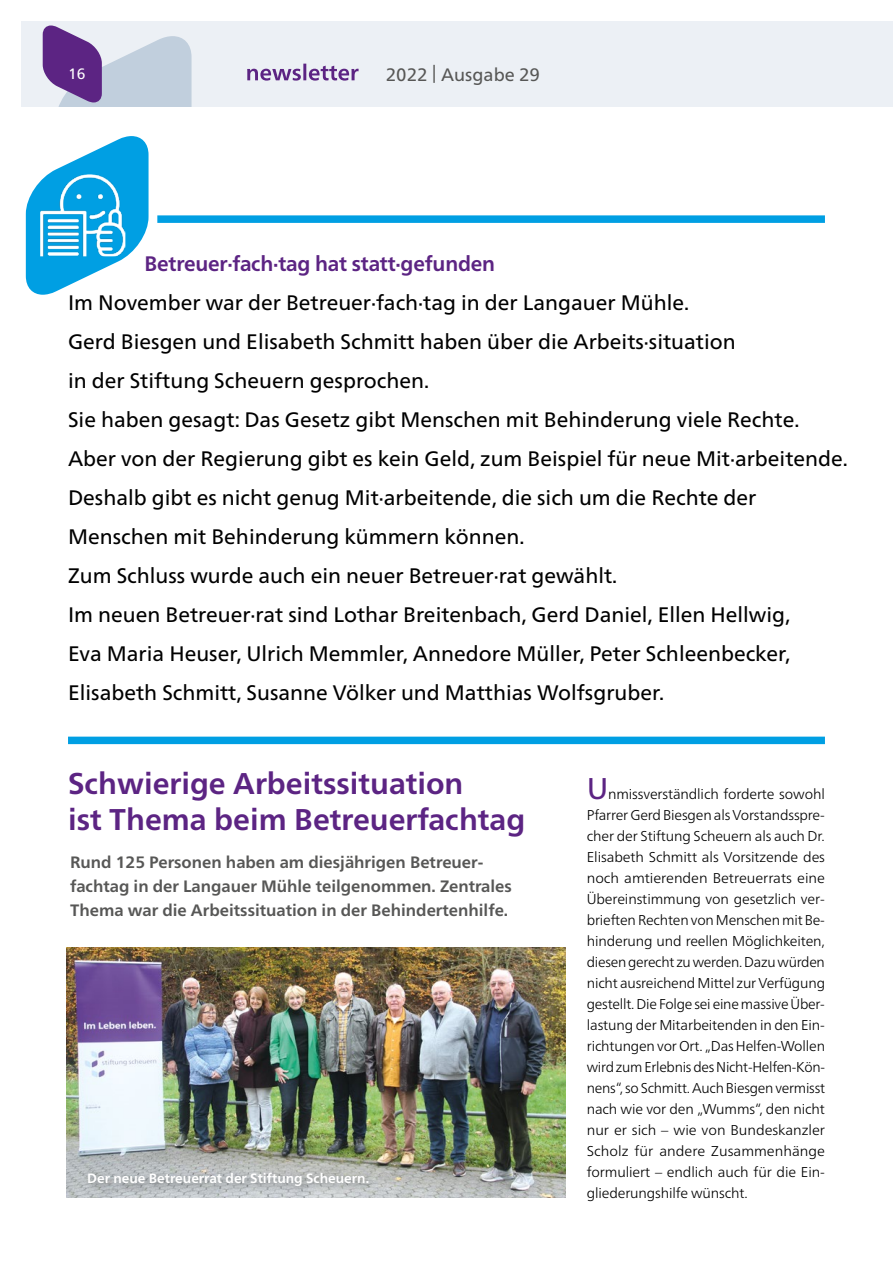
<style>
.page{position:relative;width:893px;height:1263px;background:#fff}
.page>*{position:absolute;margin:0;border:0;box-sizing:border-box;transform-origin:0 0}
.t1{font:700 30px/36px "Frutiger Neue LT Pro";color:#5c2483}
.t2{font:21px/39px "Frutiger Neue LT Pro";color:#000}
.t3{font:700 21px "Frutiger Neue LT Pro";letter-spacing:-.01em;color:#5c2483}
.t4{font:18px "Frutiger Neue LT Pro";color:#575756}
.t5{font:700 16.5px/24px "Frutiger Neue LT Pro";color:#575756}
.t6{font:15px "Frutiger Neue LT Pro";color:#fff}
.t7{font:300 14.25px/21px "Frutiger Neue LT Pro";letter-spacing:-.01em;color:#000;text-align:justify}
.t8{font:700 13.5px "Frutiger Neue LT Pro";color:#fff}
.s1{font-weight:400;font-size:30px;color:#5c2483}
</style>
<div class="page">
<div style="left:21px;top:21px;width:872px;height:85px;background:#ecf0f5"></div>
<svg style="left:43px;top:26px;width:149px;height:80px"></svg>
<svg style="left:247px;top:64px;width:112px;height:17px"></svg>
<img style="left:67px;top:947px;width:499px;height:251px">
<div style="left:157px;top:215px;width:668px;height:8px;background:#009fe3"></div>
<div style="left:68px;top:737px;width:757px;height:7px;background:#009fe3"></div>
<svg style="left:26px;top:136px;width:123px;height:159px"></svg>
<img style="left:40px;top:174px;width:85px;height:82px">
<div style="left:82px;top:1167px;width:298px;height:30px;background:#000;opacity:.45"></div>
<p class="t6" style="left:68px;top:65px;width:19px">16</p>
<p class="t4" style="left:386px;top:63px;width:156px">2022 | Ausgabe 29</p>
<h2 class="t3" style="left:145px;top:251px;width:352px">Betreuer·fach·tag hat statt·gefunden</h2>
<p class="t2" style="left:68px;top:282px;width:781px">Im November war der Betreuer·fach·tag in der Langauer Mühle.<br>Gerd Biesgen und Elisabeth Schmitt haben über die Arbeits·situation<br>in der Stiftung Scheuern gesprochen.<br>Sie haben gesagt: Das Gesetz gibt Menschen mit Behinderung viele Rechte.<br>Aber von der Regierung gibt es kein Geld, zum Beispiel für neue Mit·arbeitende.<br>Deshalb gibt es nicht genug Mit·arbeitende, die sich um die Rechte der Menschen mit Behinderung kümmern können.<br>Zum Schluss wurde auch ein neuer Betreuer·rat gewählt.<br>Im neuen Betreuer·rat sind Lothar Breitenbach, Gerd Daniel, Ellen Hellwig,<br>Eva Maria Heuser, Ulrich Memmler, Annedore Müller, Peter Schleenbecker, Elisabeth Schmitt, Susanne Völker und Matthias Wolfsgruber.</p>
<h1 class="t1" style="left:68px;top:766px;width:459px">Schwierige Arbeitssituation<br>ist Thema beim Betreuerfachtag</h1>
<p class="t5" style="left:70px;top:850px;width:443px">Rund 125 Personen haben am diesjährigen Betreuer&shy;fachtag in der Langauer Mühle teilgenommen. Zentrales<br>Thema war die Arbeitssituation in der Behindertenhilfe.</p>
<p class="t8" style="left:87px;top:1170px;width:284px">Der neue Betreuerrat der Stiftung Scheuern.</p>
<p class="t7" style="left:587px;top:783px;width:240px"><span class="s1">U</span>nmissverständlich forderte sowohl Pfarrer Gerd Biesgen als Vorstandsspre&shy;cher der Stiftung Scheuern als auch Dr.<br>Elisabeth Schmitt als Vorsitzende des noch amtierenden Betreuerrats eine Übereinstimmung von gesetzlich ver&shy;brieften Rechten von Menschen mit Be&shy;hinderung und reellen Möglichkeiten, diesen gerecht zu werden. Dazu würden nicht ausreichend Mittel zur Verfügung gestellt. Die Folge sei eine massive Über&shy;lastung der Mitarbeitenden in den Ein&shy;richtungen vor Ort. „Das Helfen-Wollen wird zum Erlebnis des Nicht-Helfen-Kön&shy;nens“, so Schmitt. Auch Biesgen vermisst nach wie vor den „Wumms“, den nicht nur er sich – wie von Bundeskanzler Scholz für andere Zusammenhänge formuliert – endlich auch für die Ein&shy;gliederungshilfe wünscht.</p>
</div>
